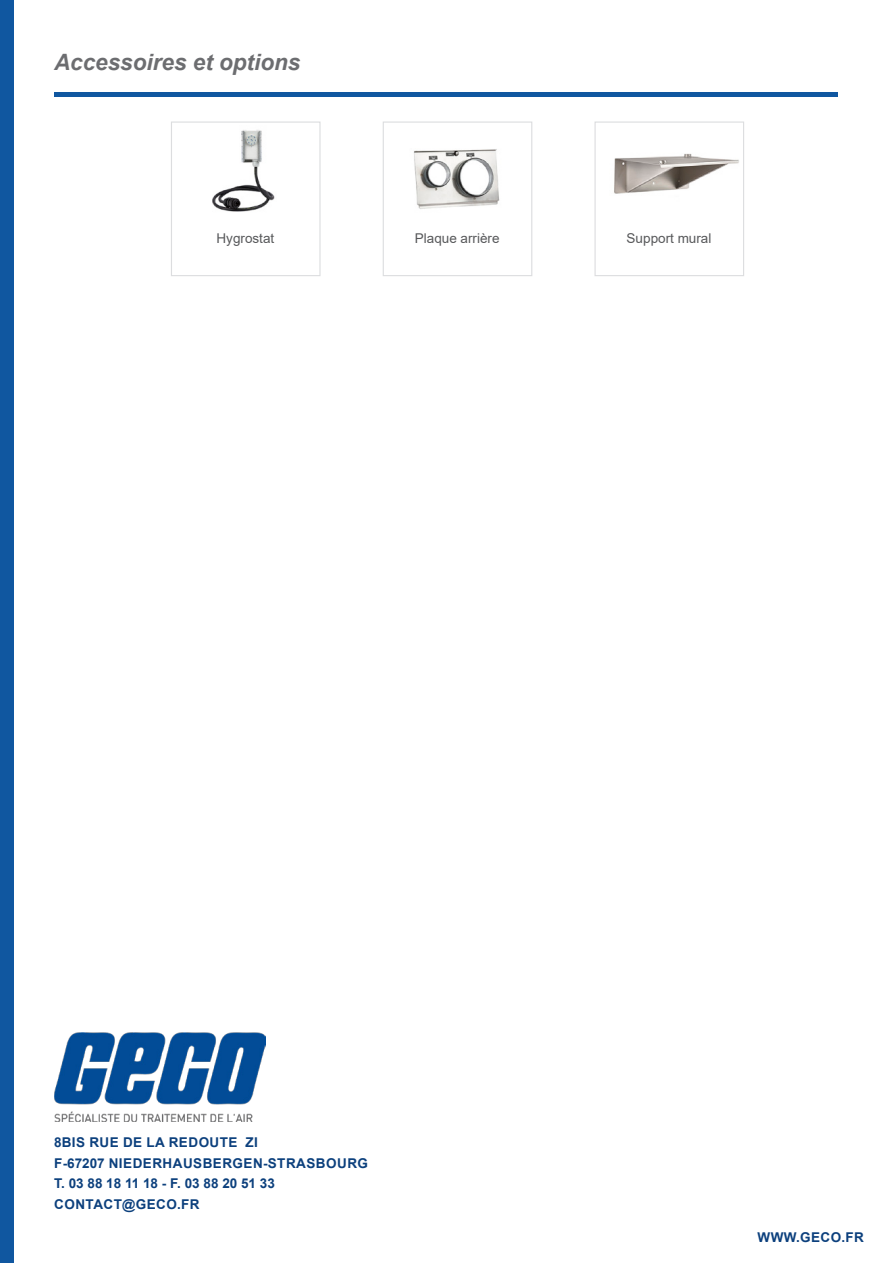
<style>
.page{position:relative;width:893px;height:1263px;background:#fff}
.page>*{position:absolute;margin:0;border:0;box-sizing:border-box;transform-origin:0 0}
.Titre_premiere_de_co{font:italic 700 22.5px "Arial";color:#6c6d70}
.Titre_paragraphe{font:700 13.5px "Arial";letter-spacing:.035em;color:#0c407d}
.paragraphe{font:13.5px "Arial";color:#57585a}
.Titre_paragraphe-2{font:700 13.5px "Arial";color:#0c407d}
</style>
<div class="page">
<div style="left:0;top:0;width:14px;height:1263px;background:#1057a0"></div>
<img style="left:54px;top:1033px;width:212px;height:89px">
<div style="left:54px;top:92px;width:783px;height:5px;background:#1057a0"></div>
<img style="left:414px;top:149px;width:86px;height:60px">
<div style="left:383px;top:122px;width:149px;height:154px;border:1px solid #dcdddf"></div>
<img style="left:212px;top:130px;width:63px;height:82px">
<div style="left:171px;top:122px;width:150px;height:154px;border:1px solid #dcdddf"></div>
<img style="left:614px;top:153px;width:125px;height:41px">
<div style="left:594px;top:122px;width:150px;height:154px;border:1px solid #dcdddf"></div>
<p class="Titre_premiere_de_co" style="left:54px;top:47px;width:248px">Accessoires et options</p>
<p class="paragraphe" style="left:217px;top:229px;width:59px">Hygrostat</p>
<p class="paragraphe" style="left:415px;top:229px;width:86px">Plaque arrière</p>
<p class="paragraphe" style="left:627px;top:229px;width:86px">Support mural</p>
<p class="Titre_paragraphe" style="left:54px;top:1133px;width:206px">8BIS RUE DE LA REDOUTE ZI</p>
<p class="Titre_paragraphe" style="left:54px;top:1153px;width:315px">F-67207 NIEDERHAUSBERGEN-STRASBOURG</p>
<p class="Titre_paragraphe-2" style="left:54px;top:1174px;width:222px">T. 03 88 18 11 18 - F. 03 88 20 51 33</p>
<p class="Titre_paragraphe" style="left:54px;top:1194px;width:147px">CONTACT@GECO.FR</p>
<p class="Titre_paragraphe" style="left:757px;top:1228px;width:108px">WWW.GECO.FR</p>
</div>
